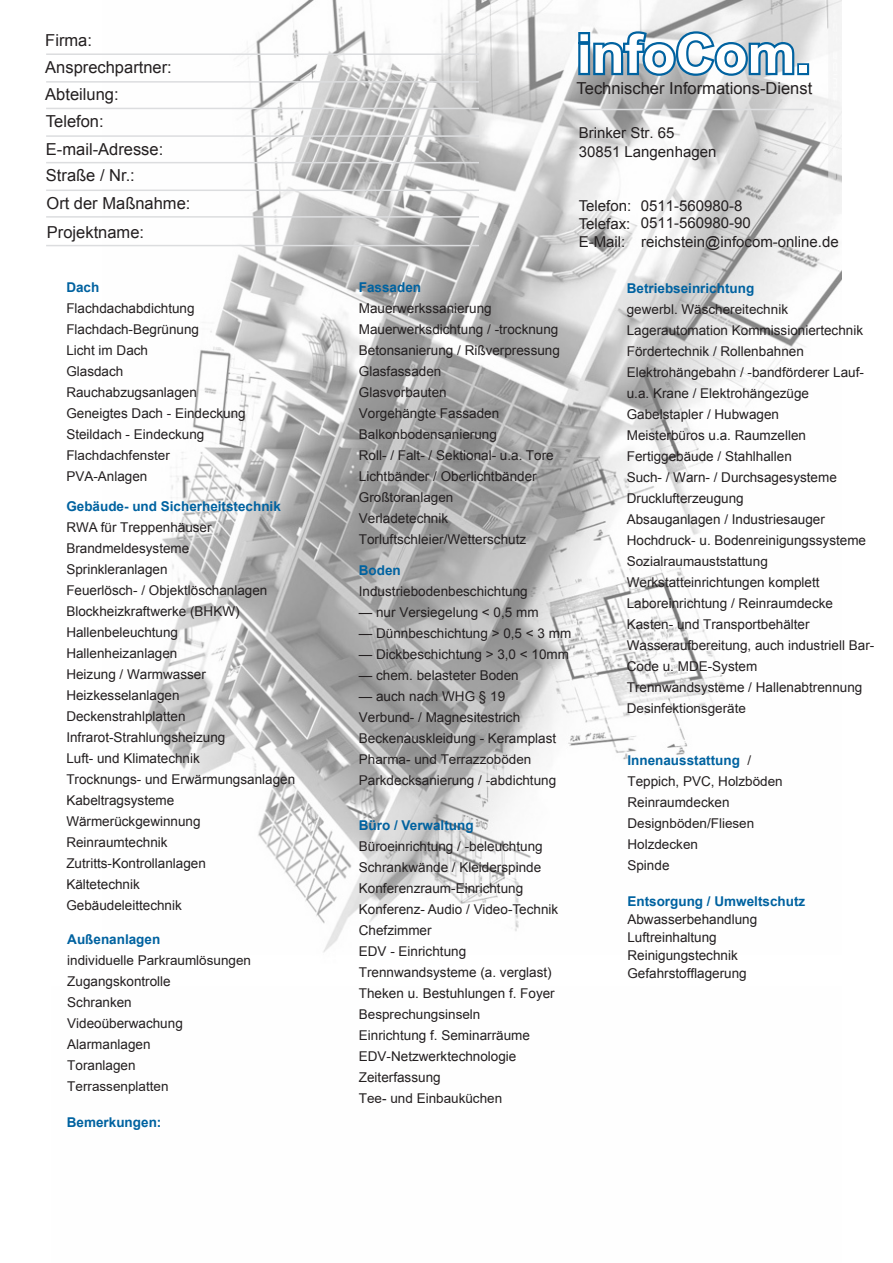
<style>
.page{position:relative;width:893px;height:1263px;background:#fff}
.page>*{position:absolute;margin:0;border:0;box-sizing:border-box;transform-origin:0 0}
.t1{font:700 54px "Arial";color:#fff}
.t2{font:16.5px/27.3px "Arial";color:#231f20}
.t3{font:15px/18px "Arial";color:#231f20}
.t4{font:13.5px/21px "Arial";color:#231f20}
.t5{font:700 13.5px "Arial";color:#0062a0}
.s1{font-style:inherit}
.s2{font-weight:700;color:#0062a0}
</style>
<div class="page">
<img style="left:52px;top:0;width:789px;height:953px">
<svg style="left:576px;top:29px;width:221px;height:50px"></svg>
<div style="left:797px;top:63px;width:12px;height:12px;border:4px solid #0062a0"></div>
<hr style="left:577px;top:109px;width:237px;height:1px;background:#dcdddf">
<hr style="left:46px;top:53px;width:433px;height:2px;background:#dcdddf">
<hr style="left:46px;top:81px;width:433px;height:2px;background:#dcdddf">
<hr style="left:46px;top:108px;width:433px;height:1px;background:#dcdddf">
<hr style="left:46px;top:135px;width:433px;height:2px;background:#dcdddf">
<hr style="left:46px;top:162px;width:433px;height:1px;background:#dcdddf">
<hr style="left:46px;top:190px;width:433px;height:1px;background:#dcdddf">
<hr style="left:46px;top:216px;width:433px;height:2px;background:#dcdddf">
<hr style="left:46px;top:245px;width:433px;height:1px;background:#dcdddf">
<p class="t2" style="left:45px;top:26px;width:128px">Firma:<br>Ansprechpartner:<br>Abteilung:<br>Telefon:<br>E-mail-Adresse:</p>
<p class="t2" style="left:46px;top:161px;width:146px;line-height:28.2px">Straße / Nr.:<br>Ort der Maßn<span class="s1">a</span>hme:</p>
<p class="t2" style="left:47px;top:218px;width:99px">Projektname:</p>
<p class="t5" style="left:66px;top:278px;width:35px">Dach</p>
<p class="t4" style="left:66px;top:298px;width:181px">Flachdachabdichtung<br>Flachdach-Begrünung<br>Licht im Dach<br>Glasdach<br>Rauchabzugsanlagen<br>Geneigtes Dach - Eindeckung<br>Steildach - Eindeckung<br>Flachdachfenster<br>PVA-Anlagen</p>
<p class="t5" style="left:66px;top:497px;width:216px">Gebäude- und Sicherheitstechnik</p>
<p class="t4" style="left:66px;top:517px;width:230px">RWA für Treppenhäuser<br>Brandmeldesysteme<br>Sprinkleranlagen<br>Feuerlösch- / Objektlöschanlagen<br>Blockheizkraftwerke (BHKW)<br>Hallenbeleuchtung<br>Hallenheizanlagen<br>Heizung / Warmwasser<br>Heizkesselanlagen<br>Deckenstrahlplatten<br>Infrarot-Strahlungsheizung<br>Luft- und Klimatechnik<br>Trocknungs- und Erwärmungsanlagen<br>Kabeltragsysteme<br>Wärmerückgewinnung<br>Reinraumtechnik<br>Zutritts-Kontrollanlagen<br>Kältetechnik<br>Gebäudeleittechnik</p>
<p class="t5" style="left:67px;top:930px;width:95px">Außenanlagen</p>
<p class="t4" style="left:67px;top:949px;width:185px">individuelle Parkraumlösungen<br>Zugangskontrolle<br>Schranken<br>Videoüberwachung<br>Alarmanlagen<br>Toranlagen<br>Terrassenplatten</p>
<p class="t5" style="left:67px;top:1112px;width:96px">Bemerkungen:</p>
<h1 class="t1" style="left:577px;top:18px;width:235px">infoCom.</h1>
<p class="t2" style="left:577px;top:75px;width:237px">Technischer Informations-Dienst</p>
<p class="t3" style="left:579px;top:124px;width:139px">Brinker Str. 65<br>30851 Langenhagen</p>
<p class="t3" style="left:579px;top:196px;width:54px;text-align:justify">Telefon:<br>Telefax:<br>E-Mail:</p>
<p class="t3" style="left:641px;top:197px;width:112px;line-height:17.4px">0511-560980-8<br>0511-560980-90</p>
<p class="t3" style="left:641px;top:233px;width:199px">reichstein@infocom-online.de</p>
<p class="t5" style="left:359px;top:278px;width:64px">Fassaden</p>
<p class="t4" style="left:359px;top:298px;width:203px">Mauerwerkssanierung<br>Mauerwerksdichtung / -trocknung<br>Betonsanierung / Rißverpressung<br>Glasfassaden<br>Glasvorbauten<br>Vorgehängte Fassaden<br>Balkonbodensanierung<br>Roll- / Falt- / Sektional- u.a. Tore<br>Lichtbänder / Oberlichtbänder<br>Großtoranlagen<br>Verladetechnik<br>Torluftschleier/Wetterschutz</p>
<p class="t5" style="left:359px;top:561px;width:43px">Boden</p>
<p class="t4" style="left:359px;top:581px;width:170px">Industriebodenbeschichtung</p>
<p class="t4" style="left:359px;top:602px;width:181px">— nur Versiegelung &lt; 0,5 mm</p>
<p class="t4" style="left:359px;top:623px;width:214px">— Dünnbeschichtung &gt; 0,5 &lt; 3 mm</p>
<p class="t4" style="left:359px;top:644px;width:212px">— Dickbeschichtung &gt; 3,0 &lt; 10mm</p>
<p class="t4" style="left:359px;top:665px;width:161px">— chem. belasteter Boden</p>
<p class="t4" style="left:359px;top:686px;width:199px">— auch nach WHG § 19<br>Verbund- / Magnesitestrich<br>Beckenauskleidung - Keramplast<br>Pharma- und Terrazzoböden<br>Parkdecksanierung / -abdichtung</p>
<p class="t5" style="left:359px;top:816px;width:116px">Büro / Verwaltung</p>
<p class="t4" style="left:359px;top:836px;width:201px">Büroeinrichtung / -beleuchtung<br>Schrankwände / Kleiderspinde<br>Konferenzraum-Einrichtung<br>Konferenz- Audio / Video-Technik<br>Chefzimmer<br>EDV - Einrichtung<br>Trennwandsysteme (a. verglast)<br>Theken u. Bestuhlungen f. Foyer<br>Besprechungsinseln<br>Einrichtung f. Seminarräume<br>EDV-Netzwerktechnologie<br>Zeiterfassung<br>Tee- und Einbauküchen</p>
<p class="t5" style="left:627px;top:279px;width:129px">Betriebseinrichtung</p>
<p class="t4" style="left:627px;top:299px;width:249px">gewerbl. Wäschereitechnik<br>Lagerautomation Kommissioniertechnik<br>Fördertechnik / Rollenbahnen<br>Elektrohängebahn / -bandförderer Lauf&shy;u.a. Krane / Elektrohängezüge<br>Gabelstapler / Hubwagen<br>Meisterbüros u.a. Raumzellen<br>Fertiggebäude / Stahlhallen<br>Such- / Warn- / Durchsagesysteme<br>Drucklufterzeugung<br>Absauganlagen / Industriesauger<br>Hochdruck- u. Bodenreinigungssysteme<br>Sozialraumauststattung<br>Werkstatteinrichtungen komplett<br>Laboreinrichtung / Reinraumdecke<br>Kasten- und Transportbehälter<br>Wasseraufbereitung, auch industriell Bar-<br>Code u. MDE-System<br>Trennwandsysteme / Hallenabtrennung<br>Desinfektionsgeräte</p>
<p class="t4" style="left:627px;top:750px;width:157px"><span class="s2">Innenausstattung</span> /<br>Teppich, PVC, Holzböden<br>Reinraumdecken<br>Designböden/Fliesen<br>Holzdecken<br>Spinde</p>
<p class="t5" style="left:627px;top:892px;width:179px">Entsorgung / Umweltschutz</p>
<p class="t4" style="left:627px;top:910px;width:131px;line-height:18px">Abwasserbehandlung<br>Luftreinhaltung<br>Reinigungstechnik<br>Gefahrstofflagerung</p>
</div>
